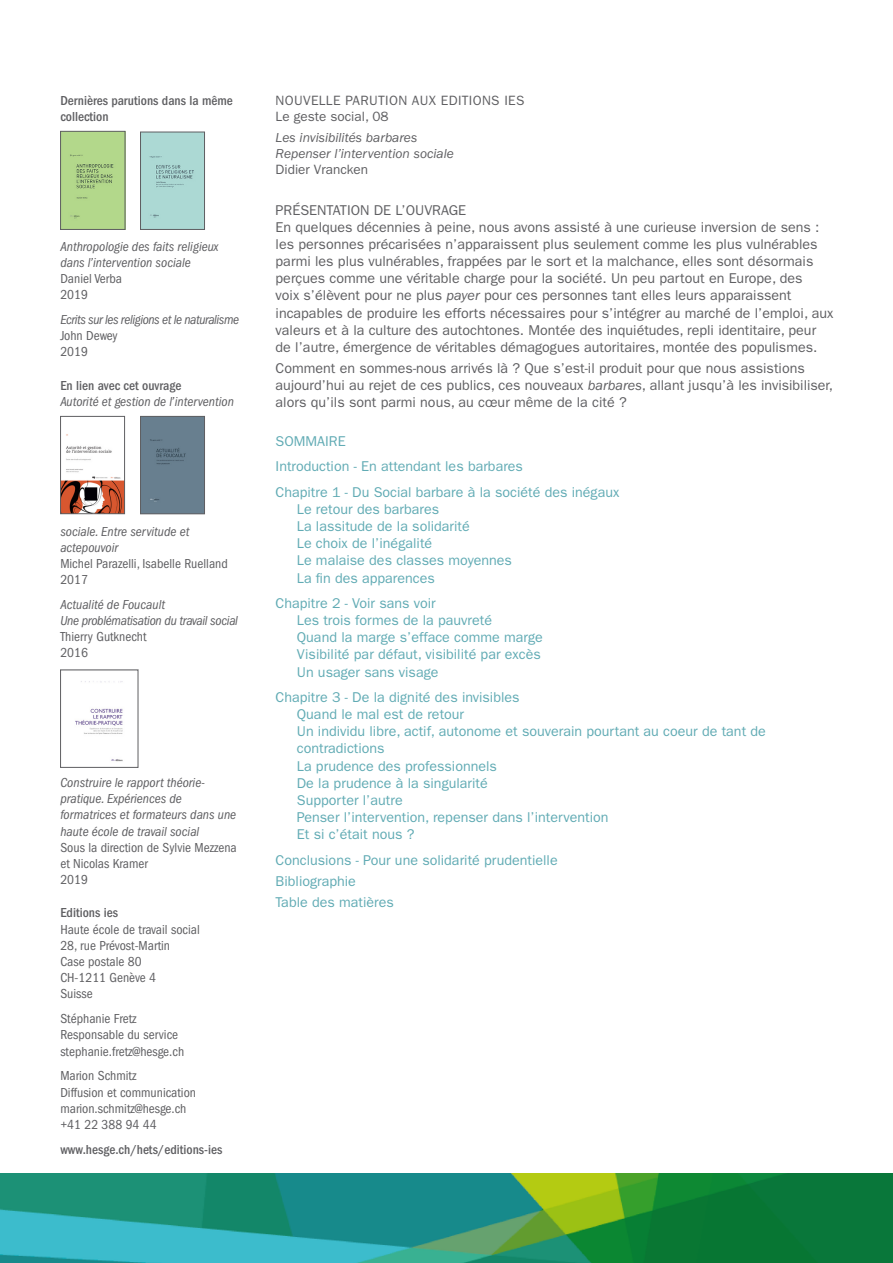
<style>
.page{position:relative;width:893px;height:1263px;background:#fff}
.page>*{position:absolute;margin:0;border:0;box-sizing:border-box;transform-origin:0 0}
.Texte_de_paragraphe{font:14.25px/17.1px "ITC Franklin Gothic Std";color:#5f5f62}
.Sommaire_-_Sous-part{font:14.25px/17.1px "ITC Franklin Gothic Std";color:#61abb4}
.Sommaire_-_Chapitre{font:14.25px "ITC Franklin Gothic Std";color:#61abb4}
.Sommaire{font:14.25px "ITC Franklin Gothic Std";color:#61abb4}
.Titre_de_paragraphe{font:14.25px "ITC Franklin Gothic Std";color:#5f5f62}
.Texte_colonne{font:condensed 13.5px/16.2px "ITC Franklin Gothic Std";color:#5f5f62}
.Texte_colonne-2{font:italic condensed 13.5px/16.2px "ITC Franklin Gothic Std";color:#5f5f62}
.Titre_colonne{font:500 condensed 13.5px/16.2px "ITC Franklin Gothic Std";color:#5f5f62}
.Titre_colonne-2{font:italic condensed 13.5px/16.2px "ITC Franklin Gothic Std";color:#5f5f62}
.Chapeau_verso-_Sous{font:italic 13.5px "ITC Franklin Gothic Std";color:#5f5f62}
.Texte_colonne-3{font:italic condensed 13.5px "ITC Franklin Gothic Std";letter-spacing:-.03em;color:#5f5f62}
.Texte_colonne-4{font:italic condensed 13.5px "ITC Franklin Gothic Std";letter-spacing:-.02em;color:#5f5f62}
.Chapeau_verso_-_Coll{font:13.5px "ITC Franklin Gothic Std";letter-spacing:.025em;color:#5f5f62}
.Chapeau_verso_-_Coll-2{font:13.5px "ITC Franklin Gothic Std";color:#5f5f62}
.Chapeau_verso_-_Aute{font:13.5px "ITC Franklin Gothic Std";color:#5f5f62}
.Titre_de_colonne_ver{font:500 condensed 13.5px "ITC Franklin Gothic Std";color:#5f5f62}
.s1{font-style:italic}
</style>
<div class="page">
<img style="left:0;top:1174px;width:893px;height:89px">
<img style="left:62px;top:133px;width:61px;height:95px">
<div style="left:60px;top:131px;width:65px;height:99px;border:1px solid #5f5f62"></div>
<img style="left:142px;top:134px;width:61px;height:94px">
<div style="left:140px;top:132px;width:65px;height:98px;border:1px solid #5f5f62"></div>
<div style="left:142px;top:418px;width:61px;height:94px;background:#687f8f"></div>
<div style="left:140px;top:416px;width:65px;height:98px;border:1px solid #5f5f62"></div>
<img style="left:75px;top:681px;width:48px;height:81px">
<img style="left:62px;top:434px;width:61px;height:78px">
<div style="left:60px;top:416px;width:65px;height:98px;border:1px solid #5f5f62"></div>
<p class="Titre_colonne" style="left:60px;top:92px;width:174px">Dernières parutions dans la même collection</p>
<p class="Titre_colonne-2" style="left:60px;top:238px;width:160px">Anthropologie des faits religieux dans l’intervention sociale</p>
<p class="Texte_colonne" style="left:60px;top:271px;width:63px">Daniel Verba</p>
<p class="Texte_colonne" style="left:60px;top:287px;width:29px">2019</p>
<p class="Texte_colonne-3" style="left:60px;top:312px;width:180px">Ecrits sur les religions et le naturalisme</p>
<p class="Texte_colonne" style="left:60px;top:328px;width:59px">John Dewey</p>
<p class="Texte_colonne" style="left:60px;top:344px;width:29px">2019</p>
<p class="Titre_colonne" style="left:60px;top:377px;width:122px">En lien avec cet ouvrage</p>
<p class="Texte_colonne-2" style="left:60px;top:393px;width:175px">Autorité et gestion de l’intervention</p>
<p class="Texte_colonne-2" style="left:60px;top:523px;width:131px">sociale. Entre servitude et actepouvoir</p>
<p class="Texte_colonne" style="left:60px;top:555px;width:169px">Michel Parazelli, Isabelle Ruelland</p>
<p class="Texte_colonne" style="left:60px;top:572px;width:29px">2017</p>
<p class="Texte_colonne-2" style="left:60px;top:596px;width:106px">Actualité de Foucault</p>
<p class="Texte_colonne-4" style="left:60px;top:613px;width:179px">Une problématisation du travail social</p>
<p class="Texte_colonne" style="left:60px;top:629px;width:88px">Thierry Gutknecht</p>
<p class="Texte_colonne" style="left:60px;top:645px;width:29px">2016</p>
<p class="Texte_colonne-2" style="left:60px;top:775px;width:177px">Construire le rapport théorie&shy;pratique. Expériences de formatrices et formateurs dans une haute école de travail social</p>
<p class="Texte_colonne" style="left:60px;top:839px;width:178px">Sous la direction de Sylvie Mezzena et Nicolas Kramer</p>
<p class="Texte_colonne" style="left:60px;top:872px;width:29px">2019</p>
<p class="Titre_de_colonne_ver" style="left:60px;top:905px;width:59px">Editions ies</p>
<p class="Texte_colonne" style="left:60px;top:921px;width:141px">Haute école de travail social</p>
<p class="Texte_colonne" style="left:60px;top:937px;width:111px">28, rue Prévost-Martin</p>
<p class="Texte_colonne" style="left:60px;top:954px;width:83px">Case postale 80</p>
<p class="Texte_colonne" style="left:60px;top:970px;width:97px">CH-1211 Genève 4</p>
<p class="Texte_colonne" style="left:60px;top:986px;width:34px">Suisse</p>
<p class="Texte_colonne" style="left:60px;top:1011px;width:78px">Stéphanie Fretz</p>
<p class="Texte_colonne" style="left:60px;top:1027px;width:119px">Responsable du service</p>
<p class="Texte_colonne" style="left:60px;top:1043px;width:125px">stephanie.fretz@hesge.ch</p>
<p class="Texte_colonne" style="left:60px;top:1068px;width:78px">Marion Schmitz</p>
<p class="Texte_colonne" style="left:60px;top:1084px;width:137px">Diffusion et communication</p>
<p class="Texte_colonne" style="left:60px;top:1100px;width:128px">marion.schmitz@hesge.ch</p>
<p class="Texte_colonne" style="left:60px;top:1116px;width:98px">+41 22 388 94 44</p>
<p class="Titre_colonne" style="left:60px;top:1141px;width:164px">www.hesge.ch/hets/editions-ies</p>
<p class="Chapeau_verso_-_Coll" style="left:276px;top:93px;width:250px">NOUVELLE PARUTION AUX EDITIONS IES</p>
<p class="Chapeau_verso_-_Coll-2" style="left:276px;top:109px;width:114px">Le geste social, 08</p>
<p class="Chapeau_verso-_Sous" style="left:276px;top:130px;width:143px">Les invisibilités barbares</p>
<p class="Chapeau_verso-_Sous" style="left:276px;top:146px;width:180px">Repenser l’intervention sociale</p>
<p class="Chapeau_verso_-_Aute" style="left:276px;top:162px;width:94px">Didier Vrancken</p>
<p class="Titre_de_paragraphe" style="left:276px;top:202px;width:192px">PRÉSENTATION DE L’OUVRAGE</p>
<p class="Texte_de_paragraphe" style="left:276px;top:219px;width:559px">En quelques décennies à peine, nous avons assisté à une curieuse inversion de sens : les personnes précarisées n’apparaissent plus seulement comme les plus vulnérables parmi les plus vulnérables, frappées par le sort et la malchance, elles sont désormais perçues comme une véritable charge pour la société. Un peu partout en Europe, des<br>voix s’élèvent pour ne plus <span class="s1">payer</span> pour ces personnes tant elles leurs apparaissent incapables de produire les efforts nécessaires pour s’intégrer au marché de l’emploi, aux valeurs et à la culture des autochtones. Montée des inquiétudes, repli identitaire, peur de l’autre, émergence de véritables démagogues autoritaires, montée des populismes.</p>
<p class="Texte_de_paragraphe" style="left:276px;top:360px;width:559px">Comment en sommes-nous arrivés là ? Que s’est-il produit pour que nous assistions aujourd’hui au rejet de ces publics, ces nouveaux <span class="s1">barbares</span>, allant jusqu’à les invisibiliser, alors qu’ils sont parmi nous, au cœur même de la cité ?</p>
<p class="Sommaire" style="left:276px;top:433px;width:72px">SOMMAIRE</p>
<p class="Sommaire_-_Chapitre" style="left:276px;top:458px;width:249px">Introduction - En attendant les barbares</p>
<p class="Sommaire_-_Chapitre" style="left:276px;top:484px;width:345px">Chapitre 1 - Du Social barbare à la société des inégaux</p>
<p class="Sommaire_-_Sous-part" style="left:297px;top:501px;width:144px">Le retour des barbares</p>
<p class="Sommaire_-_Sous-part" style="left:297px;top:518px;width:174px">La lassitude de la solidarité</p>
<p class="Sommaire_-_Sous-part" style="left:297px;top:535px;width:137px">Le choix de l’inégalité</p>
<p class="Sommaire_-_Sous-part" style="left:297px;top:552px;width:216px">Le malaise des classes moyennes</p>
<p class="Sommaire_-_Sous-part" style="left:297px;top:569px;width:139px">La fin des apparences</p>
<p class="Sommaire_-_Chapitre" style="left:276px;top:595px;width:162px">Chapitre 2 - Voir sans voir</p>
<p class="Sommaire_-_Sous-part" style="left:297px;top:612px;width:197px">Les trois formes de la pauvreté</p>
<p class="Sommaire_-_Sous-part" style="left:297px;top:629px;width:247px">Quand la marge s’efface comme marge</p>
<p class="Sommaire_-_Sous-part" style="left:297px;top:646px;width:245px">Visibilité par défaut, visibilité par excès</p>
<p class="Sommaire_-_Sous-part" style="left:297px;top:663px;width:143px">Un usager sans visage</p>
<p class="Sommaire_-_Chapitre" style="left:276px;top:689px;width:245px">Chapitre 3 - De la dignité des invisibles</p>
<p class="Sommaire_-_Sous-part" style="left:297px;top:706px;width:169px">Quand le mal est de retour</p>
<p class="Sommaire_-_Sous-part" style="left:297px;top:723px;width:470px">Un individu libre, actif, autonome et souverain pourtant au coeur de tant de contradictions</p>
<p class="Sommaire_-_Sous-part" style="left:297px;top:757px;width:202px">La prudence des professionnels</p>
<p class="Sommaire_-_Sous-part" style="left:297px;top:774px;width:192px">De la prudence à la singularité</p>
<p class="Sommaire_-_Sous-part" style="left:297px;top:791px;width:107px">Supporter l’autre</p>
<p class="Sommaire_-_Sous-part" style="left:297px;top:808px;width:313px">Penser l’intervention, repenser dans l’intervention</p>
<p class="Sommaire_-_Sous-part" style="left:297px;top:826px;width:119px">Et si c’était nous ?</p>
<p class="Sommaire_-_Chapitre" style="left:276px;top:851px;width:284px">Conclusions - Pour une solidarité prudentielle</p>
<p class="Sommaire" style="left:276px;top:873px;width:82px">Bibliographie</p>
<p class="Sommaire" style="left:276px;top:894px;width:120px">Table des matières</p>
</div>
